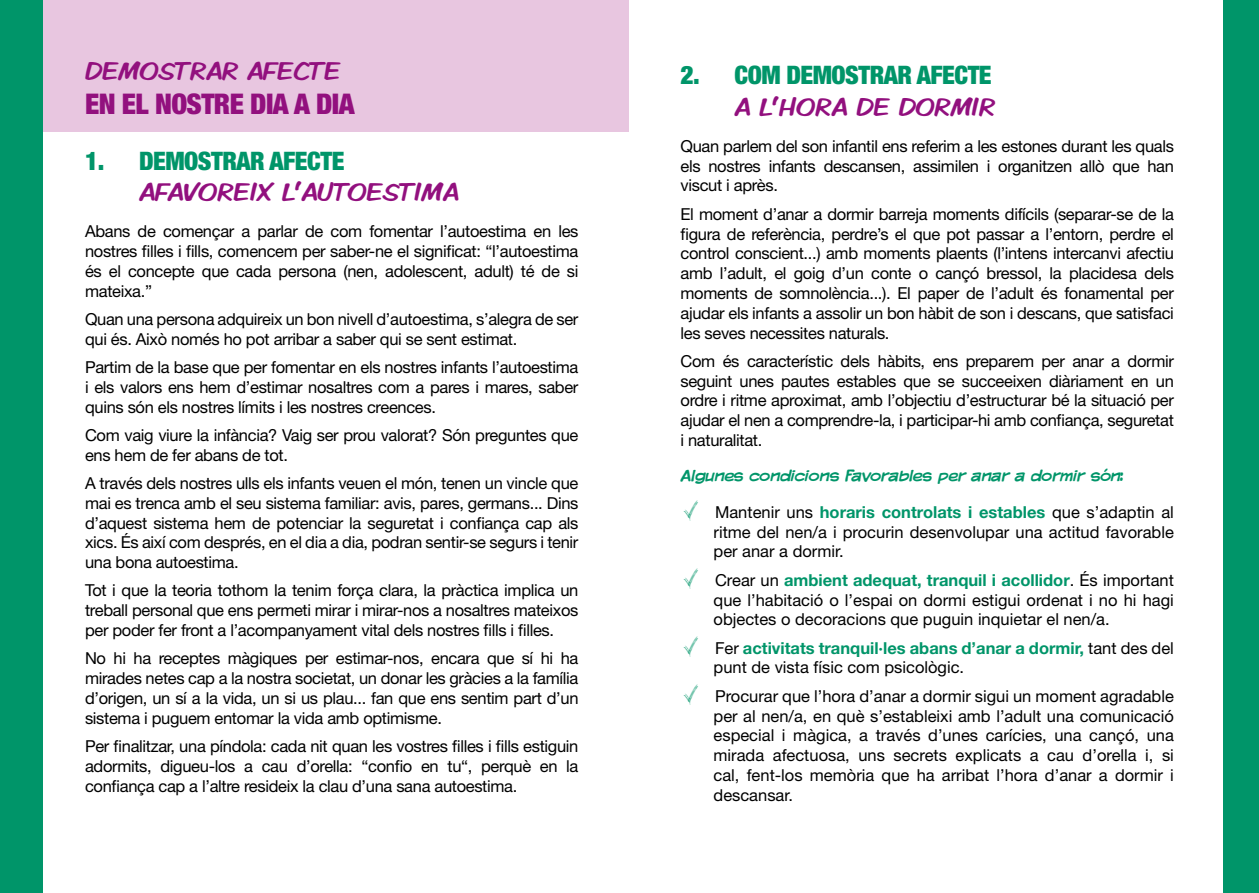
<style>
.page{position:relative;width:1259px;height:893px;background:#fff}
.page>*{position:absolute;margin:0;border:0;box-sizing:border-box;transform-origin:0 0}
.t1{font:900 condensed 28.5px "Helvetica Neue LT";letter-spacing:-.02em;color:#92107e}
.t2{font:25.5px "Komika Display";color:#92107e}
.t3{font:900 condensed 25.5px "Helvetica Neue LT";letter-spacing:-.02em;color:#009569}
.t4{font:16.5px/19.8px "Helvetica Neue LT";letter-spacing:-.02em;color:#000;text-align:justify}
.t5{font:16.5px/19.8px "Helvetica Neue LT";color:#000}
.t6{font:16.5px "Komika Display";color:#009569}
.s1{font-weight:700;color:#009569}
</style>
<div class="page">
<div style="left:35px;top:0;width:594px;height:132px;background:#e8c6e0"></div>
<div style="left:1224px;top:0;width:35px;height:893px;background:#009569"></div>
<div style="left:0;top:0;width:42px;height:893px;background:#009569"></div>
<h2 class="t2" style="left:85px;top:55px;width:257px">DEMOSTRAR AFECTE</h2>
<h1 class="t1" style="left:85px;top:86px;width:271px">EN EL NOSTRE DIA A DIA</h1>
<h2 class="t3" style="left:85px;top:145px;width:114px">1. DEMOSTRAR</h2>
<h2 class="t3" style="left:269px;top:145px;width:64px">AFECTE</h2>
<h2 class="t2" style="left:85px;top:176px;width:21px">afavorei</h2>
<h2 class="t2" style="left:257px;top:176px;width:62px">x l’autoestima</h2>
<p class="t4" style="left:85px;top:221px;width:495px">Abans de començar a parlar de com fomentar l’autoestima en les nostres filles i fills, comencem per saber-ne el significat: “l’autoestima és el concepte que cada persona (nen, adolescent, adult) té de si mateixa.”</p>
<p class="t4" style="left:85px;top:309px;width:495px">Quan una persona adquireix un bon nivell d’autoestima, s’alegra de ser qui és. Això només ho pot arribar a saber qui se sent estimat.</p>
<p class="t4" style="left:85px;top:357px;width:495px">Partim de la base que per fomentar en els nostres infants l’autoestima i els valors ens hem d’estimar nosaltres com a pares i mares, saber quins són els nostres límits i les nostres creences.</p>
<p class="t4" style="left:85px;top:425px;width:495px">Com vaig viure la infància? Vaig ser prou valorat? Són preguntes que ens hem de fer abans de tot.</p>
<p class="t4" style="left:85px;top:473px;width:495px">A través dels nostres ulls els infants veuen el món, tenen un vincle que mai es trenca amb el seu sistema familiar: avis, pares, germans... Dins d’aquest sistema hem de potenciar la seguretat i confiança cap als xics. És així com després, en el dia a dia, podran sentir-se segurs i tenir una bona autoestima.</p>
<p class="t4" style="left:85px;top:580px;width:495px">Tot i que la teoria tothom la tenim força clara, la pràctica implica un treball personal que ens permeti mirar i mirar-nos a nosaltres mateixos per poder fer front a l’acompanyament vital dels nostres fills i filles.</p>
<p class="t4" style="left:85px;top:648px;width:495px">No hi ha receptes màgiques per estimar-nos, encara que sí hi ha mirades netes cap a la nostra societat, un donar les gràcies a la família d’origen, un sí a la vida, un si us plau... fan que ens sentim part d’un sistema i puguem entomar la vida amb optimisme.</p>
<p class="t4" style="left:85px;top:736px;width:495px">Per finalitzar, una píndola: cada nit quan les vostres filles i fills estiguin adormits, digueu-los a cau d’orella: “confio en tu“, perquè en la confiança cap a l’altre resideix la clau d’una sana autoestima.</p>
<h2 class="t3" style="left:680px;top:60px;width:166px">2. COM DEMOSTRAR</h2>
<h2 class="t3" style="left:917px;top:60px;width:64px">AFECTE</h2>
<h2 class="t2" style="left:707px;top:91px;width:17px">a</h2>
<h2 class="t2" style="left:759px;top:91px;width:55px">l’hora</h2>
<h2 class="t2" style="left:856px;top:91px;width:60px">de dormir</h2>
<p class="t4" style="left:680px;top:136px;width:495px">Quan parlem del son infantil ens referim a les estones durant les quals els nostres infants descansen, assimilen i organitzen allò que han viscut i après.</p>
<p class="t4" style="left:680px;top:204px;width:495px">El moment d’anar a dormir barreja moments difícils (separar-se de la figura de referència, perdre’s el que pot passar a l’entorn, perdre el control conscient...) amb moments plaents (l’intens intercanvi afectiu amb l’adult, el goig d’un conte o cançó bressol, la placidesa dels moments de somnolència...). El paper de l’adult és fonamental per ajudar els infants a assolir un bon hàbit de son i descans, que satisfaci les seves necessites naturals.</p>
<p class="t4" style="left:680px;top:351px;width:495px">Com és característic dels hàbits, ens preparem per anar a dormir seguint unes pautes estables que se succeeixen diàriament en un ordre i ritme aproximat, amb l’objectiu d’estructurar bé la situació per ajudar el nen a comprendre-la, i participar-hi amb confiança, seguretat i naturalitat.</p>
<p class="t6" style="left:680px;top:466px;width:443px">Algunes condicions favorables per anar a dormir són:</p>
<p class="t4" style="left:713px;top:502px;width:462px">Mantenir uns <span class="s1">horaris controlats i estables</span> que s’adaptin al ritme del nen/a i procurin desenvolupar una actitud favorable per anar a dormir.</p>
<p class="t4" style="left:713px;top:570px;width:462px">Crear un <span class="s1">ambient adequat, tranquil i acollidor</span>. És important que l’habitació o l’espai on dormi estigui ordenat i no hi hagi objectes o decoracions que puguin inquietar el nen/a.</p>
<p class="t5" style="left:713px;top:638px;width:462px">Fer <span class="s1">activitats tranquil·les abans d’anar a dormir,</span> tant des del punt de vista físic com psicològic.</p>
<p class="t4" style="left:713px;top:686px;width:462px">Procurar que l’hora d’anar a dormir sigui un moment agradable per al nen/a, en què s’estableixi amb l’adult una comunicació especial i màgica, a través d’unes carícies, una cançó, una mirada afectuosa, uns secrets explicats a cau d’orella i, si cal, fent-los memòria que ha arribat l’hora d’anar a dormir i descansar.</p>
</div>
